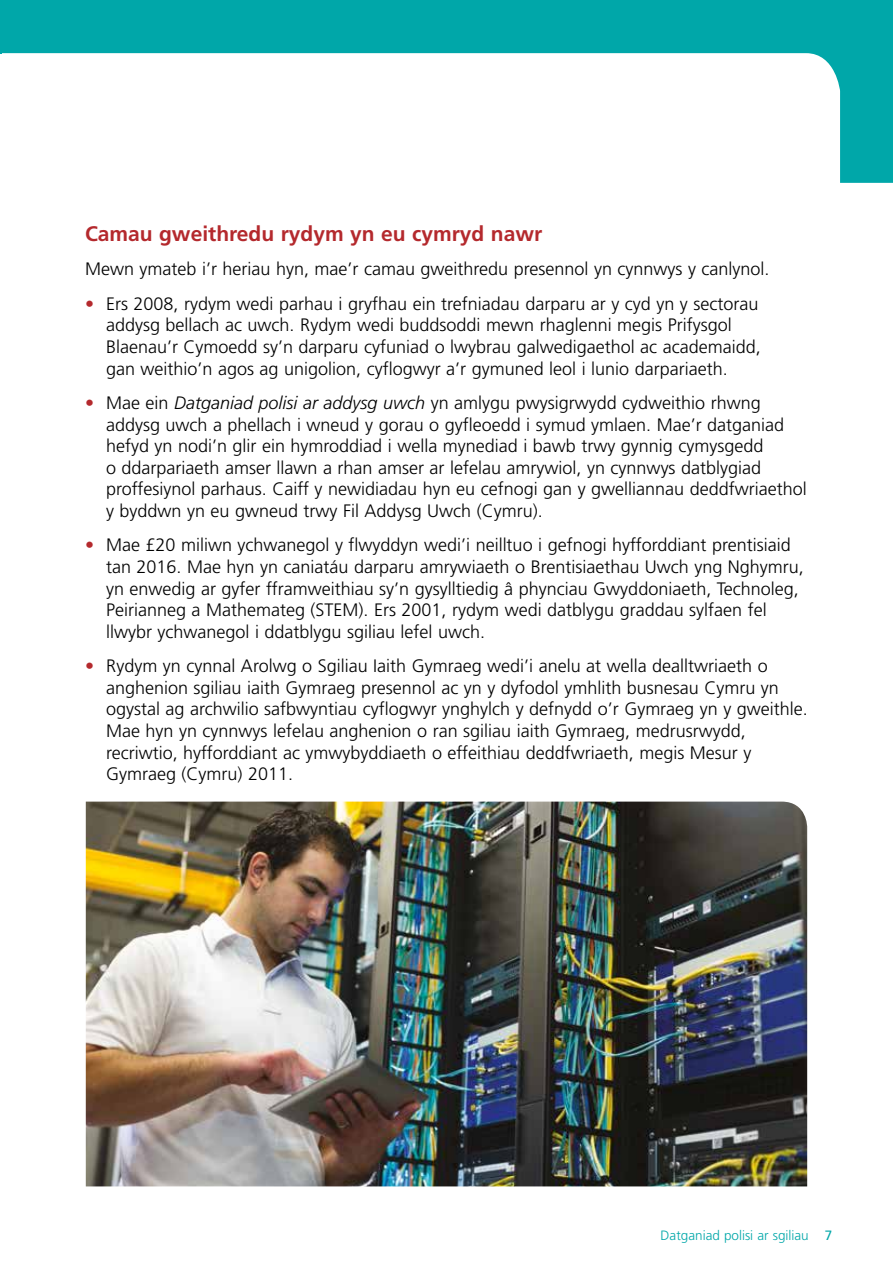
<style>
.page{position:relative;width:893px;height:1263px;background:#fff}
.page>*{position:absolute;margin:0;border:0;box-sizing:border-box;transform-origin:0 0}
.t1{font:700 21px "Frutiger";color:#b4292d}
.t2{font:300 18px/21.6px "Frutiger";color:#000}
.t3{font:300 13.5px "Frutiger";color:#00a7a9}
.t4{font:13.5px "Frutiger";color:#00a7a9}
.s1{color:#b4292d}
.s2{font-style:italic}
</style>
<div class="page">
<svg style="left:0;top:0;width:893px;height:183px"></svg>
<img style="left:86px;top:801px;width:721px;height:385px">
<p class="t1" style="left:85px;top:221px;width:459px">Camau gweithredu rydym yn eu cymryd nawr</p>
<p class="t2" style="left:85px;top:259px;width:686px">Mewn ymateb i’r heriau hyn, mae’r camau gweithredu presennol yn cynnwys y canlynol.</p>
<p class="t2" style="left:106px;top:293px;width:656px;text-indent:-21px"><span class="s1">•</span> Ers 2008, rydym wedi parhau i gryfhau ein trefniadau darparu ar y cyd yn y sectorau addysg bellach ac uwch. Rydym wedi buddsoddi mewn rhaglenni megis Prifysgol Blaenau’r Cymoedd sy’n darparu cyfuniad o lwybrau galwedigaethol ac academaidd, gan weithio’n agos ag unigolion, cyflogwyr a’r gymuned leol i lunio darpariaeth.</p>
<p class="t2" style="left:106px;top:392px;width:702px;text-indent:-21px"><span class="s1">•</span> Mae ein <span class="s2">Datganiad polisi ar addysg uwch</span> yn amlygu pwysigrwydd cydweithio rhwng addysg uwch a phellach i wneud y gorau o gyfleoedd i symud ymlaen. Mae’r datganiad hefyd yn nodi’n glir ein hymroddiad i wella mynediad i bawb trwy gynnig cymysgedd<br>o ddarpariaeth amser llawn a rhan amser ar lefelau amrywiol, yn cynnwys datblygiad proffesiynol parhaus. Caiff y newidiadau hyn eu cefnogi gan y gwelliannau deddfwriaethol y byddwn yn eu gwneud trwy Fil Addysg Uwch (Cymru).</p>
<p class="t2" style="left:106px;top:535px;width:699px;text-indent:-21px"><span class="s1">•</span> Mae £20 miliwn ychwanegol y flwyddyn wedi’i neilltuo i gefnogi hyfforddiant prentisiaid tan 2016. Mae hyn yn caniatáu darparu amrywiaeth o Brentisiaethau Uwch yng Nghymru, yn enwedig ar gyfer fframweithiau sy’n gysylltiedig â phynciau Gwyddoniaeth, Technoleg, Peirianneg a Mathemateg (STEM). Ers 2001, rydym wedi datblygu graddau sylfaen fel llwybr ychwanegol i ddatblygu sgiliau lefel uwch.</p>
<p class="t2" style="left:106px;top:655px;width:703px;text-indent:-21px"><span class="s1">•</span> Rydym yn cynnal Arolwg o Sgiliau Iaith Gymraeg wedi’i anelu at wella dealltwriaeth o anghenion sgiliau iaith Gymraeg presennol ac yn y dyfodol ymhlith busnesau Cymru yn ogystal ag archwilio safbwyntiau cyflogwyr ynghylch y defnydd o’r Gymraeg yn y gweithle.<br>Mae hyn yn cynnwys lefelau anghenion o ran sgiliau iaith Gymraeg, medrusrwydd, recriwtio, hyfforddiant ac ymwybyddiaeth o effeithiau deddfwriaeth, megis Mesur y Gymraeg (Cymru) 2011.</p>
<p class="t3" style="left:661px;top:1227px;width:150px">Datganiad polisi ar sgiliau</p>
<p class="t4" style="left:825px;top:1227px;width:9px">7</p>
</div>
